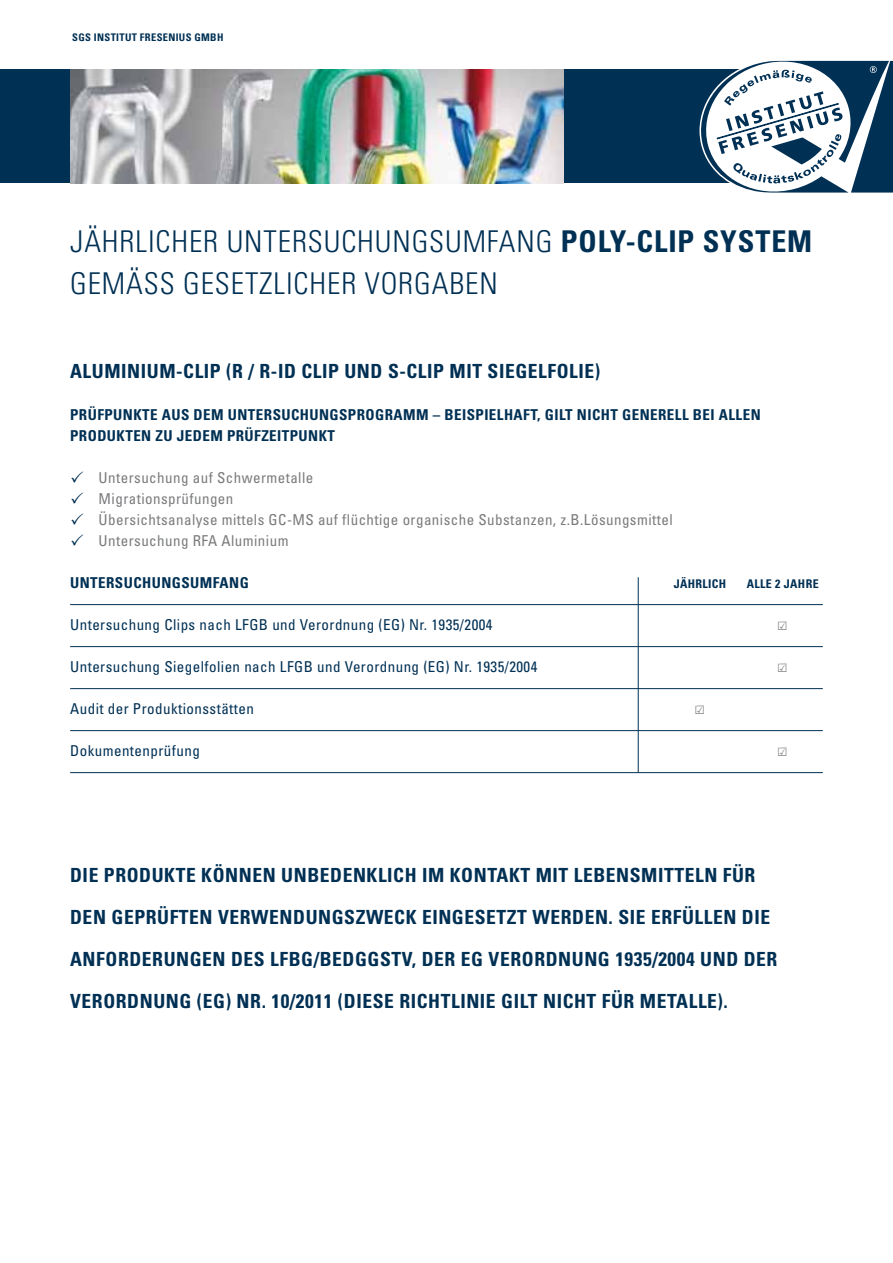
<style>
.page{position:relative;width:893px;height:1263px;background:#fff}
.page>*{position:absolute;margin:0;border:0;box-sizing:border-box;transform-origin:0 0}
.t1{font:300 condensed 30px/42px "Univers LT Std";letter-spacing:.03em;color:#003054}
.t2{font:700 condensed 19.5px/42px "Univers LT Std";letter-spacing:.03em;color:#003054}
.t3{font:condensed 15px "Univers LT Std";letter-spacing:.03em;color:#003054}
.t4{font:condensed 15px/21px "Univers LT Std";letter-spacing:.03em;color:#7a7b7d}
.t5{font:700 condensed 15px/21px "Univers LT Std";letter-spacing:.03em;color:#003054}
.t6{font:700 condensed 12px "Univers LT Std";letter-spacing:.03em;color:#003054}
.t7{font:700 condensed 10.5px "Univers LT Std";color:#003054}
.s1{font-weight:700}
</style>
<div class="page">
<div style="left:0;top:70px;width:781px;height:113px;background:#003054"></div>
<svg style="left:699px;top:60px;width:194px;height:133px"></svg>
<hr style="left:70px;top:604px;width:753px;height:1px;background:#003054">
<hr style="left:70px;top:646px;width:753px;height:1px;background:#003054">
<hr style="left:70px;top:688px;width:753px;height:1px;background:#003054">
<hr style="left:70px;top:730px;width:753px;height:1px;background:#003054">
<hr style="left:70px;top:772px;width:753px;height:1px;background:#003054">
<hr style="left:638px;top:577px;width:1px;height:196px;background:#003054">
<img style="left:70px;top:70px;width:493px;height:113px">
<p class="t7" style="left:72px;top:31px;width:28px">SGS INSTITUT</p>
<p class="t7" style="left:140px;top:31px;width:7px">FRESENIUS</p>
<p class="t7" style="left:194px;top:31px;width:15px">GMBH</p>
<h1 class="t1" style="left:70px;top:220px;width:744px">JÄHRLICHER UNTERSUCHUNGSUMFANG <span class="s1">POLY-CLIP SYSTEM<br></span>GEMÄSS GESETZLICHER VORGABEN</h1>
<p class="t2" style="left:70px;top:350px;width:532px">ALUMINIUM-CLIP (R / R-ID CLIP UND S-CLIP MIT SIEGELFOLIE)</p>
<p class="t5" style="left:70px;top:404px;width:692px">PRÜFPUNKTE AUS DEM UNTERSUCHUNGSPROGRAMM – BEISPIELHAFT, GILT NICHT GENERELL BEI ALLEN<br>PRODUKTEN ZU JEDEM PRÜFZEITPUNKT</p>
<p class="t4" style="left:99px;top:467px;width:575px">Untersuchung auf Schwermetalle<br>Migrationsprüfungen<br>Übersichtsanalyse mittels GC-MS auf flüchtige organische Substanzen, z.B.Lösungsmittel Untersuchung RFA Aluminium</p>
<p class="t5" style="left:70px;top:572px;width:175px">UNTERSUCHUNGSUMFANG</p>
<p class="t6" style="left:674px;top:576px;width:54px">JÄHRLICH</p>
<p class="t6" style="left:747px;top:576px;width:73px">ALLE 2 JAHRE</p>
<p class="t3" style="left:70px;top:615px;width:424px">Untersuchung Clips nach LFGB und Verordnung (EG) Nr. 1935/2004</p>
<p class="t3" style="left:70px;top:657px;width:469px">Untersuchung Siegelfolien nach LFGB und Verordnung (EG) Nr. 1935/2004</p>
<p class="t3" style="left:70px;top:699px;width:185px">Audit der Produktionsstätten</p>
<p class="t3" style="left:70px;top:741px;width:131px">Dokumentenprüfung</p>
<p class="t2" style="left:70px;top:854px;width:709px">DIE PRODUKTE KÖNNEN UNBEDENKLICH IM KONTAKT MIT LEBENSMITTELN FÜR DEN GEPRÜFTEN VERWENDUNGSZWECK EINGESETZT WERDEN. SIE ERFÜLLEN DIE ANFORDERUNGEN DES LFBG/BEDGGSTV, DER EG VERORDNUNG 1935/2004 UND DER VERORDNUNG (EG) NR. 10/2011 (DIESE RICHTLINIE GILT NICHT FÜR METALLE).</p>
</div>
